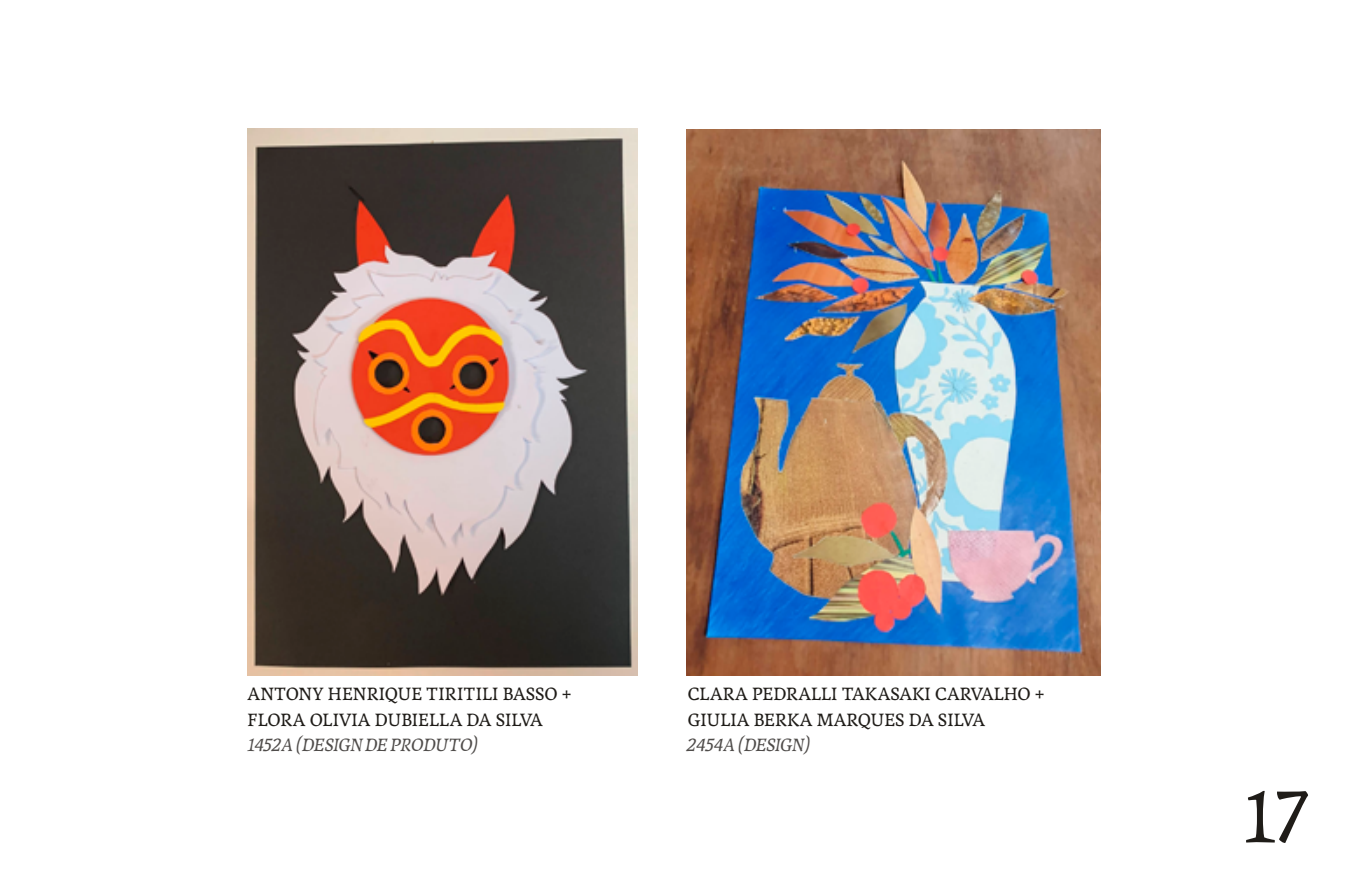
<style>
.page{position:relative;width:1347px;height:881px;background:#fff}
.page>*{position:absolute;margin:0;border:0;box-sizing:border-box;transform-origin:0 0}
.t1{font:85.75px "Leluja Original";color:#1f1c18}
.t2{font:21px/25.9px "Leluja Original";letter-spacing:.005em;color:#1f1c18}
.t3{font:italic 21px "Leluja Original";color:#4f4c4a}
</style>
<div class="page">
<img style="left:247px;top:129px;width:390px;height:546px">
<img style="left:687px;top:130px;width:413px;height:545px">
<p class="t2" style="left:248px;top:679px;width:325px">ANTONY HENRIQUE TIRITILI BASSO +<br>FLORA OLIVIA DUBIELLA DA SILVA</p>
<p class="t3" style="left:247px;top:732px;width:232px">1452A (DESIGN DE PRODUTO)</p>
<p class="t2" style="left:688px;top:679px;width:358px">CLARA PEDRALLI TAKASAKI CARVALHO +<br>GIULIA BERKA MARQUES DA SILVA</p>
<p class="t3" style="left:687px;top:732px;width:124px">2454A (DESIGN)</p>
<h1 class="t1" style="left:1242px;top:763px;width:68px">17</h1>
</div>
